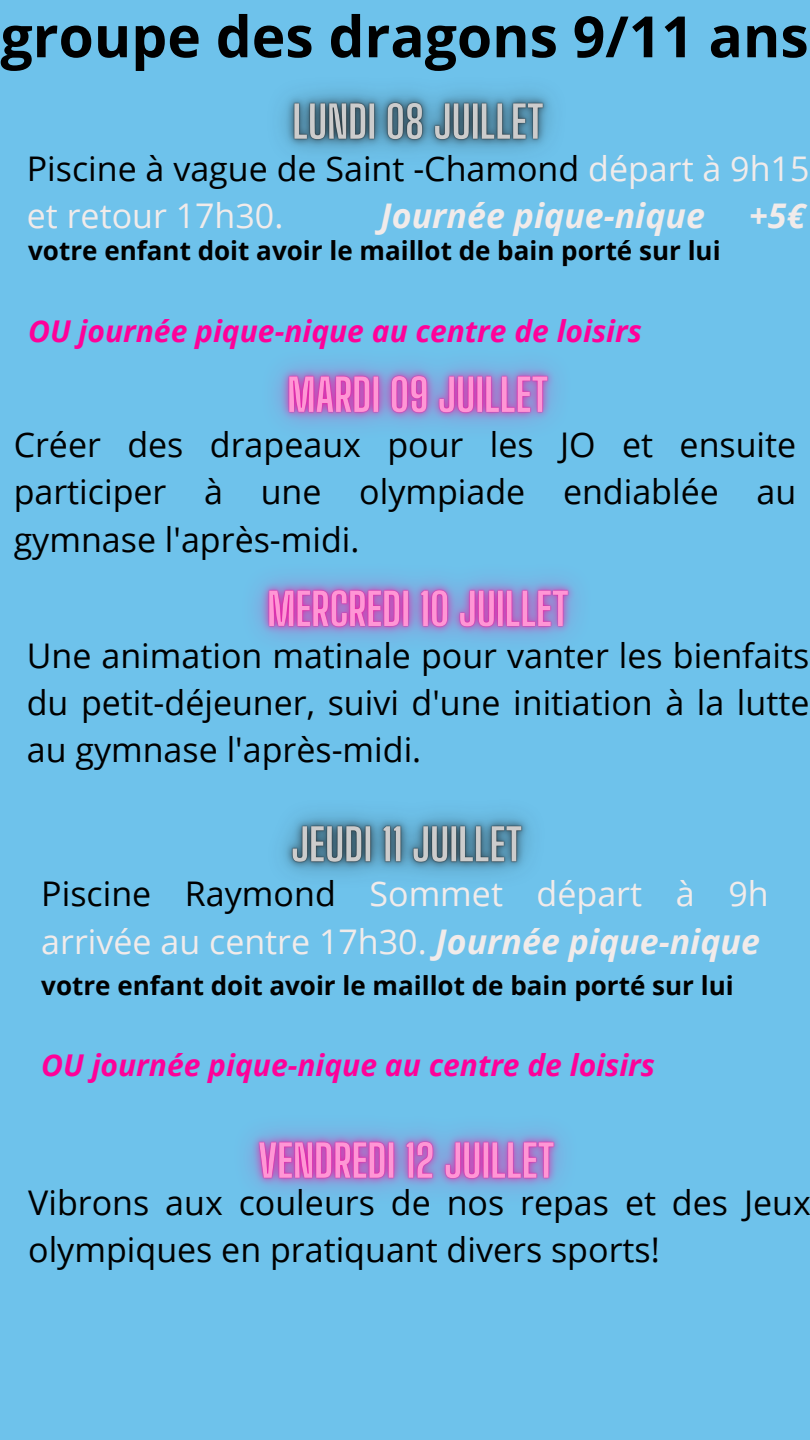
<style>
.page{position:relative;width:810px;height:1440px;background:#6ec2eb}
.page>*{position:absolute;margin:0;border:0;box-sizing:border-box;transform-origin:0 0}
.t1{font:700 57px "Open Sans";color:#000}
.t2{font:34px/47.2px "Open Sans";color:#000}
.t3{font:34px/47.2px "Open Sans";color:#f1ebea}
.t4{font:italic 700 34px "Open Sans";color:#f1ebea}
.t5{font:italic 700 30px "Open Sans";color:#f09}
.t6{font:700 26px "Open Sans";color:#000}
.s1{color:#f1ebea}
.s2{color:#000}
.s3{font-weight:700;font-style:italic}
</style>
<div class="page">
<img style="left:281px;top:89px;width:271px;height:64px">
<img style="left:276px;top:364px;width:279px;height:61px">
<img style="left:256px;top:578px;width:320px;height:61px">
<img style="left:283px;top:813px;width:248px;height:62px">
<img style="left:248px;top:1130px;width:313px;height:61px">
<h1 class="t1" style="left:1px;top:-4px;width:810px">groupe des dragons 9/11 ans</h1>
<h3 class="t2" style="left:27px;top:144px;width:784px">Piscine à vague de Saint -Chamond <span class="s1">départ à 9h15 et retour 17h30.</span></h3>
<h3 class="t4" style="left:381px;top:192px;width:326px">Journée pique-nique</h3>
<h3 class="t4" style="left:749px;top:192px;width:58px">+5€</h3>
<h3 class="t6" style="left:28px;top:232px;width:694px">votre enfant doit avoir le maillot de bain porté sur lui</h3>
<p class="t5" style="left:28px;top:310px;width:615px">OU journée pique-nique au centre de loisirs</p>
<p class="t2" style="left:14px;top:420px;width:784px;text-align:justify">Créer des drapeaux pour les JO et ensuite participer à une olympiade endiablée au gymnase l'après-midi.</p>
<h4 class="t2" style="left:27px;top:631px;width:784px;text-align:justify">Une animation matinale pour vanter les bienfaits du petit-déjeuner, suivi d'une initiation à la lutte au gymnase l'après-midi.</h4>
<h3 class="t3" style="left:41px;top:870px;width:729px"><span class="s2">Piscine Raymond</span> Sommet départ à 9h arrivée au centre 17h30. <span class="s3">Journée pique-nique</span></h3>
<h4 class="t6" style="left:41px;top:967px;width:694px">votre enfant doit avoir le maillot de bain porté sur lui</h4>
<h3 class="t5" style="left:41px;top:1044px;width:615px">OU journée pique-nique au centre de loisirs</h3>
<h3 class="t2" style="left:28px;top:1178px;width:784px">Vibrons aux couleurs de nos repas et des Jeux olympiques en pratiquant divers sports!</h3>
</div>
